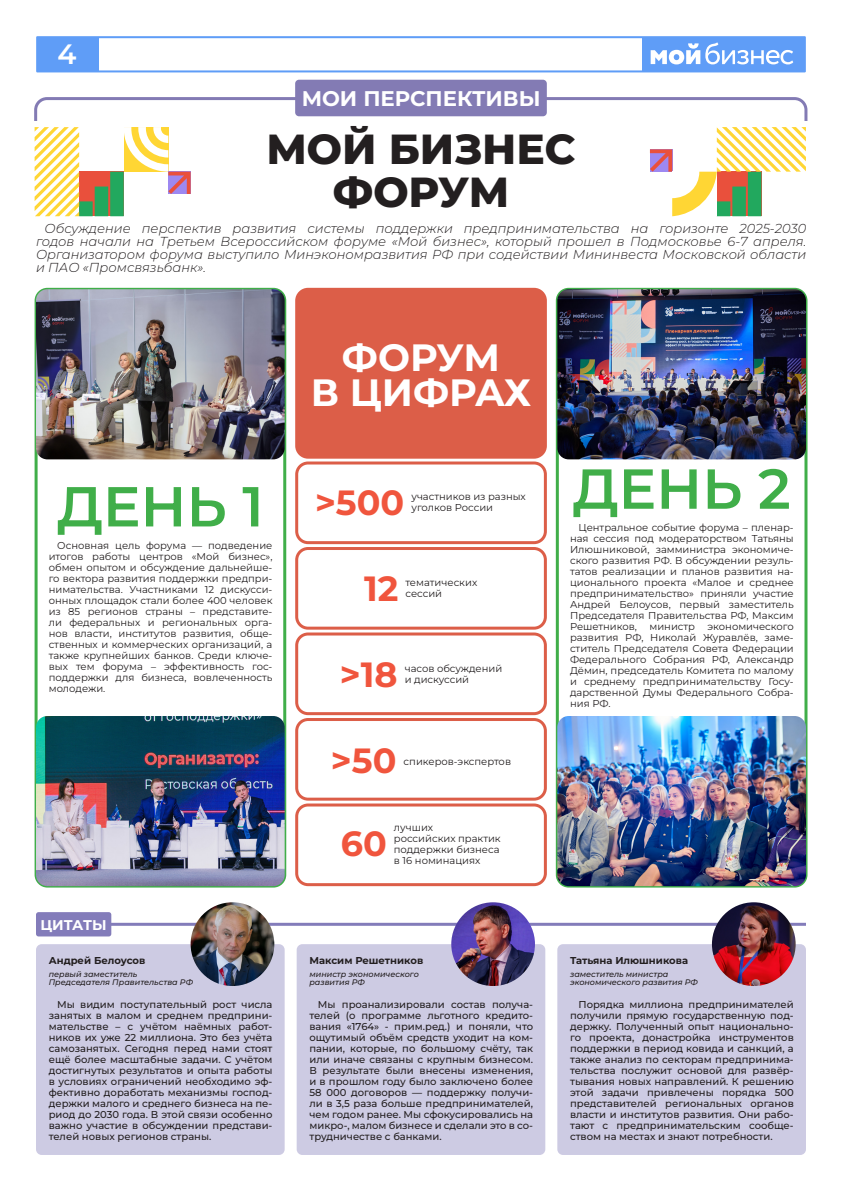
<style>
.page{position:relative;width:842px;height:1191px;background:#fff}
.page>*{position:absolute;margin:0;border:0;box-sizing:border-box;transform-origin:0 0}
.t1{font:600 56.2px "Montserrat";color:#40ae49}
.t2{font:800 42px/43px "Montserrat";color:#231f20;text-align:center}
.t3{font:700 38px/35px "Montserrat";color:#fff;text-align:center}
.t4{font:700 35px "Montserrat";color:#f0553d}
.t5{font:600 28px "Montserrat";color:#fff}
.t6{font:700 21.2px "Montserrat";color:#fff}
.t7{font:700 14.1px "Montserrat";color:#fff}
.t8{font:italic 300 13px/13px "Montserrat";color:#231f20;text-align:justify}
.t9{font:500 10px/11px "Montserrat";color:#231f20;text-align:justify}
.t10{font:10px/11px "Montserrat";color:#231f20}
.t11{font:700 10px "Montserrat";color:#231f20}
.t12{font:italic 500 8px/8px "Montserrat";color:#231f20}
</style>
<div class="page">
<div style="left:36px;top:36px;width:770px;height:36px;border:2px solid #5f9df7"></div>
<div style="left:38px;top:38px;width:61px;height:32px;background:#5f9df7"></div>
<div style="left:643px;top:38px;width:161px;height:32px;background:#5f9df7"></div>
<svg style="left:651px;top:42px;width:142px;height:22px"></svg>
<div style="left:34px;top:97px;width:773px;height:99px;border:3px solid #837bb4;border-radius:11px"></div>
<div style="left:28px;top:122px;width:790px;height:89px;background:#fff"></div>
<div style="left:295px;top:80px;width:252px;height:36px;background:#837bb4;border-radius:4px"></div>
<div style="left:297px;top:289px;width:248px;height:168px;background:#dc5e48;border-radius:11px"></div>
<div style="left:295px;top:288px;width:252px;height:171px;border:3px solid #dc5e48;border-radius:11px"></div>
<div style="left:295px;top:803px;width:252px;height:83px;border:3px solid #dc5e48;border-radius:11px"></div>
<div style="left:295px;top:718px;width:252px;height:82px;border:3px solid #dc5e48;border-radius:11px"></div>
<div style="left:295px;top:632px;width:252px;height:83px;border:3px solid #dc5e48;border-radius:11px"></div>
<div style="left:295px;top:547px;width:252px;height:82px;border:3px solid #dc5e48;border-radius:11px"></div>
<div style="left:295px;top:461px;width:252px;height:83px;border:3px solid #dc5e48;border-radius:11px"></div>
<div style="left:556px;top:288px;width:251px;height:599px;border:3px solid #40ae49;border-radius:11px"></div>
<hr style="left:36px;top:922px;width:770px;height:3px;background:#837cba">
<div style="left:36px;top:912px;width:75px;height:24px;background:#837cba;border-radius:3px"></div>
<div style="left:35px;top:288px;width:251px;height:599px;border:3px solid #40ae49;border-radius:11px"></div>
<div style="left:557px;top:944px;width:249px;height:211px;background:#cdcbe3;border-radius:6px"></div>
<div style="left:36px;top:944px;width:249px;height:211px;background:#cdcbe3;border-radius:6px"></div>
<div style="left:297px;top:944px;width:248px;height:211px;background:#cdcbe3;border-radius:6px"></div>
<img style="left:712px;top:902px;width:84px;height:84px;border-radius:42px">
<img style="left:191px;top:902px;width:83px;height:84px;border-radius:42px">
<img style="left:451px;top:902px;width:84px;height:84px;border-radius:42px">
<img style="left:36px;top:716px;width:249px;height:170px">
<img style="left:557px;top:716px;width:249px;height:170px">
<img style="left:36px;top:289px;width:249px;height:170px">
<img style="left:557px;top:289px;width:249px;height:170px">
<svg style="left:35px;top:127px;width:156px;height:89px"></svg>
<svg style="left:650px;top:127px;width:156px;height:89px"></svg>
<h3 class="t5" style="left:57px;top:35px;width:21px">4</h3>
<h3 class="t6" style="left:302px;top:84px;width:240px">МОИ ПЕРСПЕКТИВЫ</h3>
<h2 class="t2" style="left:266px;top:127px;width:311px">МОЙ БИЗНЕС<br>ФОРУМ</h2>
<p class="t8" style="left:36px;top:221px;width:772px;text-indent:9px">Обсуждение перспектив развития системы поддержки предпринимательства на горизонте 2025-2030 годов начали на Третьем Всероссийском форуме «Мой бизнес», который прошел в Подмосковье 6-7 апреля.<br>Организатором форума выступило Минэкономразвития РФ при содействии Мининвеста Московской области и ПАО «Промсвязьбанк».</p>
<h1 class="t1" style="left:57px;top:469px;width:208px">ДЕНЬ 1</h1>
<p class="t10" style="left:49px;top:539px;width:225px;text-align:justify;text-indent:8px">Основная цель форума — подведение итогов работы центров «Мой бизнес», обмен опытом и обсуждение дальнейше&shy;го вектора развития поддержки предпри&shy;нимательства. Участниками 12 дискусси&shy;онных площадок стали более 400 человек из 85 регионов страны – представите&shy;ли федеральных и региональных орга&shy;нов власти, институтов развития, обще&shy;ственных и коммерческих организаций, а также крупнейших банков. Среди ключе&shy;вых тем форума – эффективность гос&shy;поддержки для бизнеса, вовлеченность молодежи.</p>
<h3 class="t7" style="left:40px;top:915px;width:68px">ЦИТАТЫ</h3>
<p class="t11" style="left:49px;top:954px;width:98px">Андрей Белоусов</p>
<p class="t12" style="left:49px;top:969px;width:146px">первый заместитель<br>Председателя Правительства РФ</p>
<p class="t9" style="left:49px;top:999px;width:225px;text-indent:8px">Мы видим поступательный рост числа занятых в малом и среднем предприни&shy;мательстве – с учётом наёмных работ&shy;ников их уже 22 миллиона. Это без учёта самозанятых. Сегодня перед нами стоят ещё более масштабные задачи. С учётом достигнутых результатов и опыта работы в условиях ограничений необходимо эф&shy;фективно доработать механизмы господ&shy;держки малого и среднего бизнеса на пе&shy;риод до 2030 года. В этой связи особенно важно участие в обсуждении представи&shy;телей новых регионов страны.</p>
<h3 class="t3" style="left:311px;top:338px;width:222px">ФОРУМ<br>В ЦИФРАХ</h3>
<h3 class="t4" style="left:315px;top:479px;width:91px">&gt;500</h3>
<p class="t10" style="left:411px;top:491px;width:116px">участников из разных уголков России</p>
<h3 class="t4" style="left:364px;top:565px;width:36px">12</h3>
<p class="t10" style="left:405px;top:576px;width:73px">тематических сессий</p>
<h3 class="t4" style="left:340px;top:651px;width:59px">&gt;18</h3>
<p class="t10" style="left:405px;top:663px;width:99px">часов обсуждений и дискуссий</p>
<h3 class="t4" style="left:331px;top:737px;width:67px">&gt;50</h3>
<p class="t10" style="left:404px;top:755px;width:109px">спикеров-экспертов</p>
<h3 class="t4" style="left:341px;top:820px;width:48px">60</h3>
<p class="t10" style="left:394px;top:822px;width:108px">лучших<br>российских практик поддержки бизнеса в 16 номинациях</p>
<p class="t11" style="left:309px;top:954px;width:115px">Максим Решетников</p>
<p class="t12" style="left:309px;top:969px;width:111px">министр экономического развития РФ</p>
<p class="t9" style="left:309px;top:999px;width:225px;text-indent:8px">Мы проанализировали состав получа&shy;телей (о программе льготного кредито&shy;вания «1764» - прим.ред.) и поняли, что ощутимый объём средств уходит на ком&shy;пании, которые, по большому счёту, так или иначе связаны с крупным бизнесом.<br>В результате были внесены изменения, и в прошлом году было заключено более 58 000 договоров — поддержку получи&shy;ли в 3,5 раза больше предпринимателей, чем годом ранее. Мы сфокусировались на микро-, малом бизнесе и сделали это в со&shy;трудничестве с банками.</p>
<h1 class="t1" style="left:573px;top:451px;width:219px">ДЕНЬ 2</h1>
<p class="t10" style="left:570px;top:521px;width:225px;text-align:justify;text-indent:9px">Центральное событие форума – пленар&shy;ная сессия под модераторством Татьяны Илюшниковой, замминистра экономиче&shy;ского развития РФ. В обсуждении резуль&shy;татов реализации и планов развития на&shy;ционального проекта «Малое и среднее предпринимательство» приняли участие Андрей Белоусов, первый заместитель Председателя Правительства РФ, Максим Решетников,</p>
<p class="t10" style="left:570px;top:620px;width:225px;text-align:justify;text-indent:137px">экономического развития РФ, Николай Журавлёв, заме&shy;ститель Председателя Совета Федерации Федерального Собрания РФ, Александр Дёмин, председатель Комитета по малому и среднему предпринимательству Госу&shy;дарственной Думы Федерального Собра&shy;ния РФ.</p>
<p class="t10" style="left:649px;top:620px;width:47px">министр</p>
<p class="t11" style="left:570px;top:954px;width:119px">Татьяна Илюшникова</p>
<p class="t12" style="left:570px;top:969px;width:129px">заместитель министра экономического развития РФ</p>
<p class="t9" style="left:570px;top:999px;width:225px;text-indent:8px">Порядка миллиона предпринимателей получили прямую государственную под&shy;держку. Полученный опыт национально&shy;го проекта, донастройка инструментов поддержки в период ковида и санкций, а также анализ по секторам предпринима&shy;тельства послужит основой для развёр&shy;тывания новых направлений. К решению этой задачи привлечены порядка 500 представителей региональных органов власти и институтов развития. Они рабо&shy;тают с предпринимательским сообще&shy;ством на местах и знают потребности.</p>
</div>
